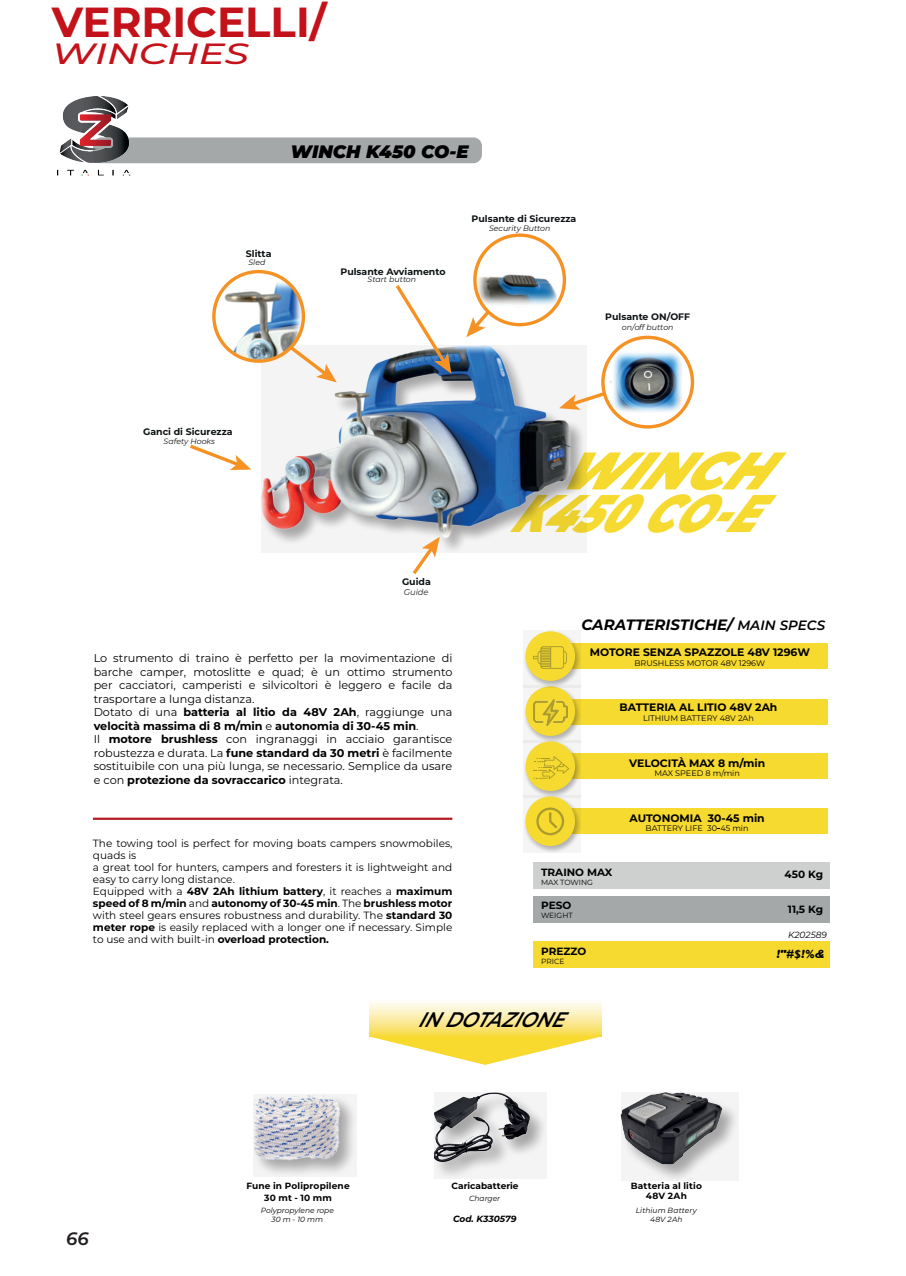
<style>
.page{position:relative;width:906px;height:1276px;background:#fff}
.page>*{position:absolute;margin:0;border:0;box-sizing:border-box;transform-origin:0 0}
.t1{font:italic 900 52.8px/42.3px "Montserrat";color:#f6da2f;text-align:right}
.t2{font:700 42px "Montserrat";color:#c4121a}
.t3{font:italic 500 29.25px "Montserrat";color:#c4121a;scale:1.33 1}
.t4{font:italic 600 21px "Montserrat";color:#000;scale:.9 1}
.t5{font:italic 900 18px "Montserrat";color:#000}
.t6{font:italic 600 18px "Montserrat";color:#231f20}
.t7{font:italic 700 15px "Montserrat";color:#000}
.t8{font:italic 700 12px "Gill Sans";color:#000}
.t9{font:11.25px/13.5px "Montserrat";color:#000}
.t10{font:700 10.8px "Montserrat";color:#000}
.t11{font:10.5px/12px "Montserrat";color:#000}
.t12{font:700 10.5px "Montserrat";color:#000}
.t13{font:700 9.45px "Montserrat";color:#0d1214}
.t14{font:700 9px/12px "Montserrat";letter-spacing:.015em;color:#000;text-align:center}
.t15{font:italic 700 9px "Montserrat";color:#000}
.t16{font:italic 9px "Montserrat";color:#000}
.t17{font:italic 8.25px "Montserrat";color:#231f20}
.t18{font:8.1px "Montserrat";color:#000}
.t19{font:italic 7.8px "Montserrat";color:#121516}
.t20{font:italic 7.5px/9px "Montserrat";color:#000;text-align:center}
.t21{font:7.5px "Montserrat";color:#000}
.s1{font-weight:700}
.s2{font-weight:600;font-size:13.5px}
</style>
<div class="page">
<svg style="left:261px;top:345px;width:325px;height:208px;fill:#f4f4f4"></svg>
<img style="left:261px;top:345px;width:315px;height:195px">
<img style="left:214px;top:279px;width:89px;height:82px">
<div style="left:212px;top:270px;width:93px;height:93px;border:3px solid #f59223;border-radius:50%"></div>
<img style="left:476px;top:265px;width:82px;height:43px">
<div style="left:473px;top:233px;width:93px;height:93px;border:3px solid #f59223;border-radius:50%"></div>
<img style="left:610px;top:350px;width:75px;height:64px">
<div style="left:601px;top:336px;width:93px;height:92px;border:3px solid #f59223;border-radius:50%"></div>
<svg style="left:286px;top:343px;width:51px;height:39px"></svg>
<svg style="left:392px;top:285px;width:59px;height:89px"></svg>
<svg style="left:409px;top:537px;width:31px;height:38px"></svg>
<svg style="left:190px;top:444px;width:61px;height:26px"></svg>
<svg style="left:466px;top:307px;width:27px;height:30px"></svg>
<svg style="left:559px;top:389px;width:49px;height:21px"></svg>
<div style="left:93px;top:137px;width:389px;height:26px;background:#a4a8a9;border-radius:9px"></div>
<img style="left:57px;top:96px;width:73px;height:80px">
<div style="left:547px;top:643px;width:280px;height:26px;background:#f6da2f"></div>
<div style="left:547px;top:754px;width:280px;height:25px;background:#f6da2f"></div>
<div style="left:547px;top:809px;width:280px;height:25px;background:#f6da2f"></div>
<div style="left:547px;top:699px;width:280px;height:25px;background:#f6da2f"></div>
<svg style="left:523px;top:688px;width:58px;height:52px"></svg>
<div style="left:525px;top:686px;width:50px;height:50px;background:#f6da2f;border-radius:50%"></div>
<svg style="left:523px;top:630px;width:58px;height:58px"></svg>
<div style="left:525px;top:631px;width:50px;height:50px;background:#f6da2f;border-radius:50%"></div>
<svg style="left:523px;top:740px;width:58px;height:55px"></svg>
<div style="left:525px;top:741px;width:50px;height:50px;background:#f6da2f;border-radius:50%"></div>
<svg style="left:523px;top:795px;width:58px;height:58px"></svg>
<div style="left:525px;top:796px;width:50px;height:50px;background:#f6da2f;border-radius:50%"></div>
<svg style="left:533px;top:646px;width:34px;height:23px"></svg>
<svg style="left:533px;top:756px;width:36px;height:23px"></svg>
<svg style="left:536px;top:807px;width:28px;height:28px"></svg>
<hr style="left:93px;top:817px;width:359px;height:3px;background:#b21e26">
<div style="left:533px;top:862px;width:296px;height:27px;background:#cdd0cf"></div>
<div style="left:533px;top:941px;width:296px;height:27px;background:#f6da2f"></div>
<div style="left:533px;top:895px;width:296px;height:27px;background:#a4a8a9"></div>
<div style="left:369px;top:998px;width:233px;height:38px;background:linear-gradient(to bottom,#feffff,#f8dc52)"></div>
<svg style="left:369px;top:1036px;width:232px;height:29px"></svg>
<svg style="left:621px;top:1092px;width:117px;height:89px;fill:#f4f4f4"></svg>
<img style="left:620px;top:1092px;width:102px;height:72px">
<svg style="left:435px;top:1092px;width:112px;height:87px;fill:#f4f4f4"></svg>
<img style="left:435px;top:1092px;width:94px;height:69px">
<svg style="left:253px;top:1094px;width:104px;height:82px"></svg>
<img style="left:253px;top:1094px;width:91px;height:71px">
<img style="left:534px;top:699px;width:34px;height:26px">
<h2 class="t2" style="left:52px;top:-8px;width:276px">VERRICELLI/</h2>
<h3 class="t3" style="left:52px;top:33px;width:150px">WINCHES</h3>
<h3 class="t5" style="left:291px;top:138px;width:179px">WINCH K450 CO-E</h3>
<p class="t13" style="left:471px;top:212px;width:106px">Pulsante di Sicurezza</p>
<p class="t13" style="left:246px;top:246px;width:27px">Slitta</p>
<p class="t19" style="left:248px;top:257px;width:18px">Sled</p>
<p class="t13" style="left:340px;top:265px;width:107px">Pulsante Avviamento</p>
<p class="t19" style="left:367px;top:274px;width:50px">Start button</p>
<p class="t19" style="left:489px;top:223px;width:63px">Security Button</p>
<p class="t13" style="left:605px;top:310px;width:86px">Pulsante ON/OFF</p>
<p class="t19" style="left:622px;top:322px;width:53px">on/off button</p>
<p class="t13" style="left:143px;top:425px;width:91px">Ganci di Sicurezza</p>
<p class="t19" style="left:163px;top:436px;width:53px">Safety Hooks</p>
<p class="t13" style="left:402px;top:575px;width:30px">Guida</p>
<p class="t17" style="left:404px;top:586px;width:26px">Guide</p>
<p class="t9" style="left:94px;top:651px;width:360px">Lo strumento di traino è perfetto per la movimentazione di barche camper, motoslitte e quad; è un ottimo strumento per cacciatori, camperisti e silvicoltori è leggero e facile da trasportare a lunga distanza.<br>Dotato di una <span class="s1">batteria al litio da 48V 2Ah</span>, raggiunge una <span class="s1">velocità massima di 8 m/min</span> e <span class="s1">autonomia di 30-45 min</span>.<br>Il <span class="s1">motore brushless</span> con ingranaggi in acciaio garantisce robustezza e durata. La <span class="s1">fune standard da 30 metri</span> è facilmente sostituibile con una più lunga, se necessario. Semplice da usare e con <span class="s1">protezione da sovraccarico</span> integrata.</p>
<p class="t11" style="left:93px;top:836px;width:361px">The towing tool is perfect for moving boats campers snowmobiles, quads is<br>a great tool for hunters, campers and foresters it is lightweight and easy to carry long distance.<br>Equipped with a <span class="s1">48V 2Ah lithium battery</span>, it reaches a <span class="s1">maximum speed of 8 m/min</span> and <span class="s1">autonomy of 30-45 min</span>. The <span class="s1">brushless motor </span>with steel gears ensures robustness and durability. The <span class="s1">standard 30 meter rope</span> is easily replaced with a longer one if necessary. Simple to use and with built-in <span class="s1">overload protection.</span></p>
<h1 class="t1" style="left:510px;top:446px;width:298px">WINCH<br>K450CO-E</h1>
<h3 class="t7" style="left:581px;top:613px;width:245px">CARATTERISTICHE/ <span class="s2">MAIN SPECS</span></h3>
<p class="t10" style="left:590px;top:645px;width:222px">MOTORE SENZA SPAZZOLE 48V 1296W</p>
<p class="t18" style="left:634px;top:658px;width:132px">BRUSHLESS MOTOR 48V 1296W</p>
<p class="t10" style="left:619px;top:699px;width:159px">BATTERIA AL LITIO 48V 2Ah</p>
<p class="t18" style="left:643px;top:712px;width:112px">LITHIUM BATTERY 48V 2Ah</p>
<p class="t12" style="left:541px;top:865px;width:73px">TRAINO MAX</p>
<p class="t21" style="left:541px;top:877px;width:53px">MAX TOWING</p>
<p class="t12" style="left:541px;top:898px;width:32px">PESO</p>
<p class="t21" style="left:541px;top:910px;width:33px">WEIGHT</p>
<p class="t12" style="left:541px;top:943px;width:47px">PREZZO</p>
<p class="t21" style="left:541px;top:956px;width:25px">PRICE</p>
<p class="t10" style="left:629px;top:755px;width:137px">VELOCITÀ MAX 8 m/min</p>
<p class="t18" style="left:654px;top:768px;width:87px">MAX SPEED 8 m/min</p>
<p class="t10" style="left:629px;top:810px;width:137px">AUTONOMIA 30-45 min</p>
<p class="t18" style="left:645px;top:823px;width:104px">BATTERY LIFE 30 45 min</p>
<p class="t12" style="left:784px;top:867px;width:40px">450 Kg</p>
<p class="t12" style="left:788px;top:902px;width:37px">11,5 Kg</p>
<p class="t8" style="left:776px;top:947px;width:49px">!"#$!%&amp;</p>
<p class="t16" style="left:788px;top:929px;width:40px">K202589</p>
<h3 class="t4" style="left:418px;top:1005px;width:174px">INDOTAZIONE</h3>
<h3 class="t6" style="left:66px;top:1225px;width:24px">66</h3>
<p class="t14" style="left:246px;top:1179px;width:105px">Fune in Polipropilene<br>30 mt - 10 mm</p>
<p class="t14" style="left:451px;top:1179px;width:69px">Caricabatterie</p>
<p class="t14" style="left:631px;top:1179px;width:73px;line-height:10.5px">Batteria al litio<br>48V 2Ah</p>
<p class="t20" style="left:636px;top:1205px;width:63px">Lithium Battery</p>
<p class="t20" style="left:469px;top:1193px;width:33px">Charger</p>
<p class="t20" style="left:261px;top:1205px;width:75px">Polypropylene rope<br>30 m - 10 mm</p>
<p class="t15" style="left:453px;top:1212px;width:65px">Cod. K330579</p>
<p class="t20" style="left:650px;top:1214px;width:34px">48V 2Ah</p>
</div>
